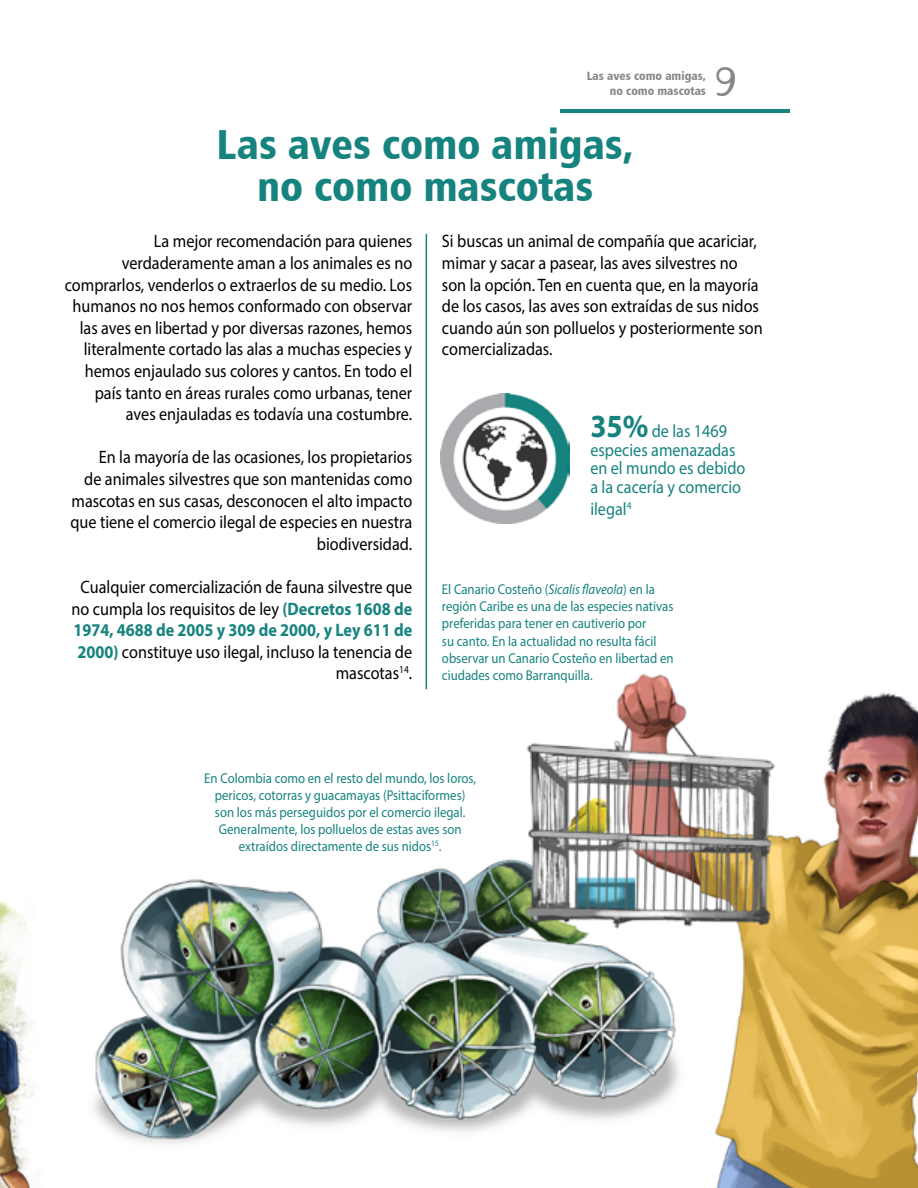
<style>
.page{position:relative;width:918px;height:1188px;background:#fff}
.page>*{position:absolute;margin:0;border:0;box-sizing:border-box;transform-origin:0 0}
.t1{font:42px/41.4px "Humanist 777 BT Black Condensed B";color:#16837e;text-align:center}
.t2{font:42px "October Moon";color:#878787}
.t3{font:18px/21.6px "Myriad Pro";color:#000;text-align:right;scale:.9 1}
.t4{font:18px/18.6px "Myriad Pro";color:#16837e;scale:.9 1}
.t5{font:14.25px/17.1px "Myriad Pro";color:#16837e;text-align:center;scale:.9 1}
.t6{font:12px/14.4px "Humanist 777 BT Black Condensed B";color:#878787;text-align:right}
.s1{font-weight:700;color:#16837e}
.s2{font-weight:700;font-size:32.4px}
.s3{font-style:italic}
</style>
<div class="page">
<img style="left:0;top:233px;width:918px;height:955px">
<hr style="left:560px;top:110px;width:230px;height:3px;background:#16837e">
<img style="left:440px;top:394px;width:130px;height:129px">
<hr style="left:426px;top:234px;width:1px;height:455px;background:#16837e">
<p class="t6" style="left:587px;top:69px;width:121px">Las aves como amigas, no como mascotas</p>
<h1 class="t2" style="left:715px;top:57px;width:24px">9</h1>
<h1 class="t1" style="left:216px;top:123px;width:419px">Las aves como amigas, no como mascotas</h1>
<p class="t3" style="left:65px;top:230px;width:388px">La mejor recomendación para quienes verdaderamente aman a los animales es no comprarlos, venderlos o extraerlos de su medio. Los humanos no nos hemos conformado con observar las aves en libertad y por diversas razones, hemos literalmente cortado las alas a muchas especies y hemos enjaulado sus colores y cantos. En todo el país tanto en áreas rurales como urbanas, tener aves enjauladas es todavía una costumbre.</p>
<p class="t3" style="left:70px;top:446px;width:381px">En la mayoría de las ocasiones, los propietarios<br>de animales silvestres que son mantenidas como mascotas en sus casas, desconocen el alto impacto que tiene el comercio ilegal de especies en nuestra biodiversidad.</p>
<p class="t3" style="left:72px;top:576px;width:380px">Cualquier comercialización de fauna silvestre que no cumpla los requisitos de ley <span class="s1">(Decretos 1608 de 1974, 4688 de 2005 y 309 de 2000, y Ley 611 de 2000)</span> constituye uso ilegal, incluso la tenencia de mascotas<sup>14</sup>.</p>
<p class="t3" style="left:442px;top:230px;width:358px;text-align:left">Si buscas un animal de compañía que acariciar, mimar y sacar a pasear, las aves silvestres no son la opción. Ten en cuenta que, en la mayoría de los casos, las aves son extraídas de sus nidos cuando aún son polluelos y posteriormente son comercializadas.</p>
<p class="t4" style="left:590px;top:422px;width:174px"><span class="s2">35%</span> de las 1469 especies amenazadas en el mundo es debido a la cacería y comercio</p>
<p class="t4" style="left:590px;top:499px;width:47px">ilegal<sup>4</sup></p>
<p class="t5" style="left:442px;top:581px;width:259px;text-align:left">El Canario Costeño (<span class="s3">Sicalis flaveola</span>) en la región Caribe es una de las especies nativas preferidas para tener en cautiverio por<br>su canto. En la actualidad no resulta fácil observar un Canario Costeño en libertad en ciudades como Barranquilla.</p>
<p class="t5" style="left:204px;top:769px;width:304px">En Colombia como en el resto del mundo, los loros, pericos, cotorras y guacamayas (Psittaciformes) son los más perseguidos por el comercio ilegal.<br>Generalmente, los polluelos de estas aves son extraídos directamente de sus nidos<sup>15</sup>.</p>
</div>
